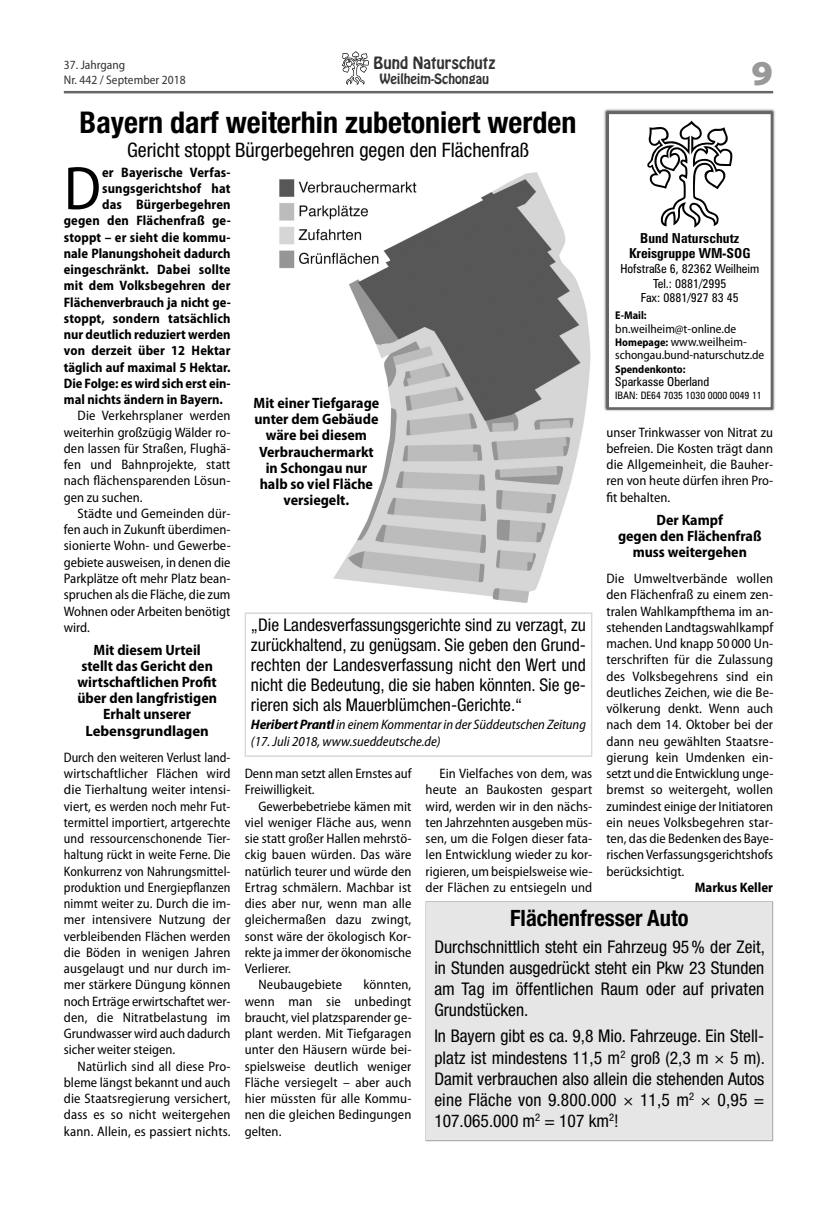
<style>
.page{position:relative;width:837px;height:1205px;background:#fff}
.page>*{position:absolute;margin:0;border:0;box-sizing:border-box;transform-origin:0 0}
.t1{font:semi-condensed 61.88px "Myriad Pro";color:#000}
.t2{font:900 semi-expanded 35px "Myriad Pro";color:#999}
.t3{font:700 condensed 30px "Helvetica Neue";color:#000}
.t4{font:700 condensed 22.5px "Helvetica Neue";color:#000}
.t5{font:condensed 20px "Helvetica Neue";color:#000}
.t6{font:condensed 17.5px/21.1px "Helvetica Neue";color:#000;text-align:justify}
.t7{font:700 semi-condensed 15px/16.1px "Myriad Pro";color:#000;text-align:center}
.t8{font:15px "Hobo";color:#333}
.t9{font:semi-condensed 13.75px/16.2px "Myriad Pro";color:#000;text-align:justify}
.t10{font:semi-condensed 13.75px/16.2px "Myriad Pro";color:#000;text-align:justify;scale:.95 1}
.t11{font:700 semi-condensed 13.75px "Myriad Pro";letter-spacing:.005em;color:#000}
.t12{font:italic semi-condensed 13.75px/16.2px "Myriad Pro";color:#000}
.t13{font:700 condensed 13.75px/15px "Zurich BT";color:#000;text-align:center}
.t14{font:semi-condensed 12.5px/12.9px "Myriad Pro";color:#000}
.t15{font:condensed 12.5px/15.1px "Zurich BT";color:#000;text-align:center}
.t16{font:semi-condensed 12.5px/15px "Myriad Pro";color:#333}
.t17{font:12.5px "Hobo";color:#333}
.t18{font:700 semi-condensed 11.25px "Myriad Pro";color:#000}
.t19{font:condensed 10.25px "Zurich BT";color:#000}
.s1{font-weight:700;font-size:11.25px}
.s2{font-weight:700}
</style>
<div class="page">
<hr style="left:64px;top:91px;width:708px;height:2px;background:#666">
<img style="left:604px;top:109px;width:171px;height:302px">
<div style="left:608px;top:114px;width:162px;height:293px;background:#fff"></div>
<div style="left:606px;top:112px;width:166px;height:298px;border:2px solid #666"></div>
<svg style="left:647px;top:121px;width:85px;height:107px"></svg>
<svg style="left:341px;top:51px;width:28px;height:34px"></svg>
<div style="left:426px;top:902px;width:345px;height:238px;background:#e6e6e6"></div>
<svg style="left:245px;top:613px;width:346px;height:143px"></svg>
<img style="left:279px;top:172px;width:311px;height:431px">
<p class="t8" style="left:373px;top:57px;width:123px">Bund Naturschutz</p>
<p class="t17" style="left:379px;top:74px;width:111px">Weilheim-Schongau</p>
<p class="t16" style="left:64px;top:58px;width:123px">37. Jahrgang<br>Nr. 442 / September 2018</p>
<h2 class="t2" style="left:751px;top:60px;width:23px">9</h2>
<h3 class="t3" style="left:80px;top:112px;width:498px">Bayern darf weiterhin zubetoniert werden</h3>
<h3 class="t5" style="left:127px;top:143px;width:403px">Gericht stoppt Bürgerbegehren gegen den Flächenfraß</h3>
<h1 class="t1" style="left:64px;top:166px;width:39px">D</h1>
<p class="t11" style="left:102px;top:167px;width:130px">er Bayerische Verfas-</p>
<p class="t11" style="left:102px;top:183px;width:130px">sungsgerichtshof hat</p>
<p class="t11" style="left:102px;top:199px;width:130px">das Bürgerbegehren</p>
<p class="t11" style="left:64px;top:216px;width:168px">gegen den Flächenfraß ge-</p>
<p class="t11" style="left:64px;top:232px;width:168px">stoppt – er sieht die kommu-</p>
<p class="t11" style="left:64px;top:248px;width:168px">nale Planungshoheit dadurch</p>
<p class="t11" style="left:64px;top:264px;width:168px">eingeschränkt. Dabei sollte</p>
<p class="t11" style="left:64px;top:281px;width:168px">mit dem Volksbegehren der</p>
<p class="t11" style="left:64px;top:297px;width:168px">Flächenverbrauch ja nicht ge-</p>
<p class="t11" style="left:64px;top:313px;width:168px">stoppt, sondern tatsächlich</p>
<p class="t11" style="left:64px;top:329px;width:168px">nur deutlich reduziert werden</p>
<p class="t11" style="left:64px;top:346px;width:168px">von derzeit über 12 Hektar</p>
<p class="t11" style="left:64px;top:362px;width:168px">täglich auf maximal 5 Hektar.</p>
<p class="t11" style="left:64px;top:378px;width:168px">Die Folge: es wird sich erst ein-</p>
<p class="t11" style="left:64px;top:394px;width:160px">mal nichts ändern in Bayern.</p>
<p class="t9" style="left:64px;top:409px;width:168px;text-indent:14px">Die Verkehrsplaner werden weiterhin großzügig Wälder ro&shy;den lassen für Straßen, Flughä&shy;fen und Bahnprojekte, statt nach flächensparenden Lösun&shy;gen zu suchen.</p>
<p class="t9" style="left:64px;top:506px;width:168px;text-indent:14px">Städte und Gemeinden dür&shy;fen auch in Zukunft überdimen&shy;sionierte Wohn- und Gewerbe&shy;gebiete ausweisen, in denen die Parkplätze oft mehr Platz bean&shy;spruchen als die Fläche, die zum Wohnen oder Arbeiten benötigt wird.</p>
<p class="t7" style="left:77px;top:643px;width:141px">Mit diesem Urteil stellt das Gericht den wirtschaftlichen Profit über den langfristigen<br>Erhalt unserer<br>Lebensgrundlagen</p>
<p class="t10" style="left:64px;top:750px;width:177px">Durch den weiteren Verlust land&shy;wirtschaftlicher Flächen wird die Tierhaltung weiter intensi&shy;viert, es werden noch mehr Fut&shy;termittel importiert, artgerechte und ressourcenschonende Tier&shy;haltung rückt in weite Ferne. Die Konkurrenz von Nahrungsmittel&shy;produktion und Energiepflanzen nimmt weiter zu. Durch die im&shy;mer intensivere Nutzung der verbleibenden Flächen werden die Böden in wenigen Jahren ausgelaugt und nur durch im&shy;mer stärkere Düngung können noch Erträge erwirtschaftet wer&shy;den, die Nitratbelastung im Grundwasser wird auch dadurch sicher weiter steigen.</p>
<p class="t9" style="left:64px;top:1059px;width:168px;text-indent:14px">Natürlich sind all diese Pro&shy;bleme längst bekannt und auch die Staatsregierung versichert, dass es so nicht weitergehen kann. Allein, es passiert nichts.</p>
<p class="t13" style="left:628px;top:232px;width:123px">Bund Naturschutz<br>Kreisgruppe WM-SOG</p>
<p class="t15" style="left:620px;top:262px;width:140px">Hofstraße 6, 82362 Weilheim<br>Tel.: 0881/2995</p>
<p class="t15" style="left:640px;top:291px;width:99px">Fax: 0881/927 83 45</p>
<p class="t18" style="left:615px;top:311px;width:33px">E-Mail:</p>
<p class="t14" style="left:615px;top:324px;width:150px">bn.weilheim@t-online.de<br><span class="s1">Homepage:</span> www.weilheim&shy;schongau.bund-naturschutz.de</p>
<p class="t18" style="left:615px;top:365px;width:72px">Spendenkonto:</p>
<p class="t15" style="left:615px;top:375px;width:95px">Sparkasse Oberland</p>
<p class="t19" style="left:615px;top:392px;width:148px">IBAN: DE64 7035 1030 0000 0049 11</p>
<p class="t7" style="left:253px;top:396px;width:127px">Mit einer Tiefgarage unter dem Gebäude wäre bei diesem<br>Verbrauchermarkt in Schongau nur halb so viel Fläche versiegelt.</p>
<p class="t9" style="left:606px;top:425px;width:168px">unser Trinkwasser von Nitrat zu befreien. Die Kosten trägt dann die Allgemeinheit, die Bauher&shy;ren von heute dürfen ihren Pro&shy;fit behalten.</p>
<p class="t7" style="left:617px;top:513px;width:145px">Der Kampf<br>gegen den Flächenfraß muss weitergehen</p>
<p class="t9" style="left:606px;top:571px;width:168px">Die Umweltverbände wollen den Flächenfraß zu einem zen&shy;tralen Wahlkampfthema im an&shy;stehenden Landtagswahlkampf machen. Und knapp 50 000 Un&shy;terschriften für die Zulassung des Volksbegehrens sind ein deutliches Zeichen, wie die Be&shy;völkerung denkt. Wenn auch nach dem 14. Oktober bei der dann neu gewählten Staatsre&shy;gierung kein Umdenken ein&shy;setzt und die Entwicklung unge&shy;bremst so weitergeht, wollen zumindest einige der Initiatoren ein neues Volksbegehren star&shy;ten, das die Bedenken des Baye&shy;rischenVerfassungsgerichtshofs berücksichtigt.</p>
<p class="t11" style="left:694px;top:882px;width:80px">Markus Keller</p>
<p class="t6" style="left:251px;top:616px;width:336px;line-height:20px">„Die Landesverfassungsgerichte sind zu verzagt, zu zurückhaltend, zu genügsam. Sie geben den Grund&shy;rechten der Landesverfassung nicht den Wert und nicht die Bedeutung, die sie haben könnten. Sie ge&shy;rieren sich als Mauerblümchen-Gerichte.“</p>
<p class="t12" style="left:251px;top:717px;width:336px"><span class="s2">HeribertPrantl</span>in einemKommentarin der Süddeutschen Zeitung (17. Juli 2018, www.sueddeutsche.de)</p>
<p class="t9" style="left:425px;top:766px;width:168px;text-indent:14px">Ein Vielfaches von dem, was heute an Baukosten gespart wird, werden wir in den nächs&shy;ten Jahrzehnten ausgeben müs&shy;sen, um die Folgen dieser fata&shy;len Entwicklung wieder zu kor&shy;rigieren, um beispielsweise wie&shy;der Flächen zu entsiegeln und</p>
<h3 class="t4" style="left:510px;top:910px;width:180px">Flächenfresser Auto</h3>
<p class="t6" style="left:434px;top:937px;width:332px">Durchschnittlich steht ein Fahrzeug 95% der Zeit, in Stunden ausgedrückt steht ein Pkw 23 Stunden am Tag im öffentlichen Raum oder auf privaten Grundstücken.</p>
<p class="t6" style="left:434px;top:1027px;width:332px">In Bayern gibt es ca. 9,8 Mio. Fahrzeuge. Ein Stell&shy;platz ist mindestens 11,5 m<sup>2</sup> groß (2,3 m × 5 m).<br>Damit verbrauchen also allein die stehenden Autos eine Fläche von 9.800.000 × 11,5 m<sup>2</sup> × 0,95 = 107.065.000 m<sup>2</sup> = 107 km<sup>2</sup>!</p>
<p class="t9" style="left:245px;top:766px;width:168px">Denn man setzt allen Ernstes auf<br>Freiwilligkeit.</p>
<p class="t9" style="left:258px;top:799px;width:154px">Gewerbebetriebe kämen mit</p>
<p class="t9" style="left:245px;top:815px;width:168px">viel weniger Fläche aus, wenn</p>
<p class="t9" style="left:245px;top:831px;width:168px">sie statt großer Hallen mehrstö-</p>
<p class="t9" style="left:245px;top:848px;width:168px">ckig bauen würden. Das wäre</p>
<p class="t9" style="left:245px;top:864px;width:168px">natürlich teurer und würde den</p>
<p class="t9" style="left:245px;top:880px;width:168px">Ertrag schmälern. Machbar ist</p>
<p class="t9" style="left:245px;top:896px;width:168px">dies aber nur, wenn man alle</p>
<p class="t9" style="left:245px;top:913px;width:168px">gleichermaßen dazu zwingt,</p>
<p class="t9" style="left:245px;top:929px;width:168px">sonst wäre der ökologisch Kor-</p>
<p class="t9" style="left:245px;top:945px;width:168px">rekte ja immer der ökonomische</p>
<p class="t9" style="left:245px;top:961px;width:48px">Verlierer.</p>
<p class="t9" style="left:258px;top:978px;width:85px">Neubaugebiete</p>
<p class="t9" style="left:245px;top:978px;width:168px;text-indent:119px">könnten, wenn man sie unbedingt braucht, viel platzsparender ge&shy;plant werden. Mit Tiefgaragen unter den Häusern würde bei&shy;spielsweise deutlich weniger Fläche versiegelt – aber auch hier müssten für alle Kommu&shy;nen die gleichen Bedingungen gelten.</p>
</div>
